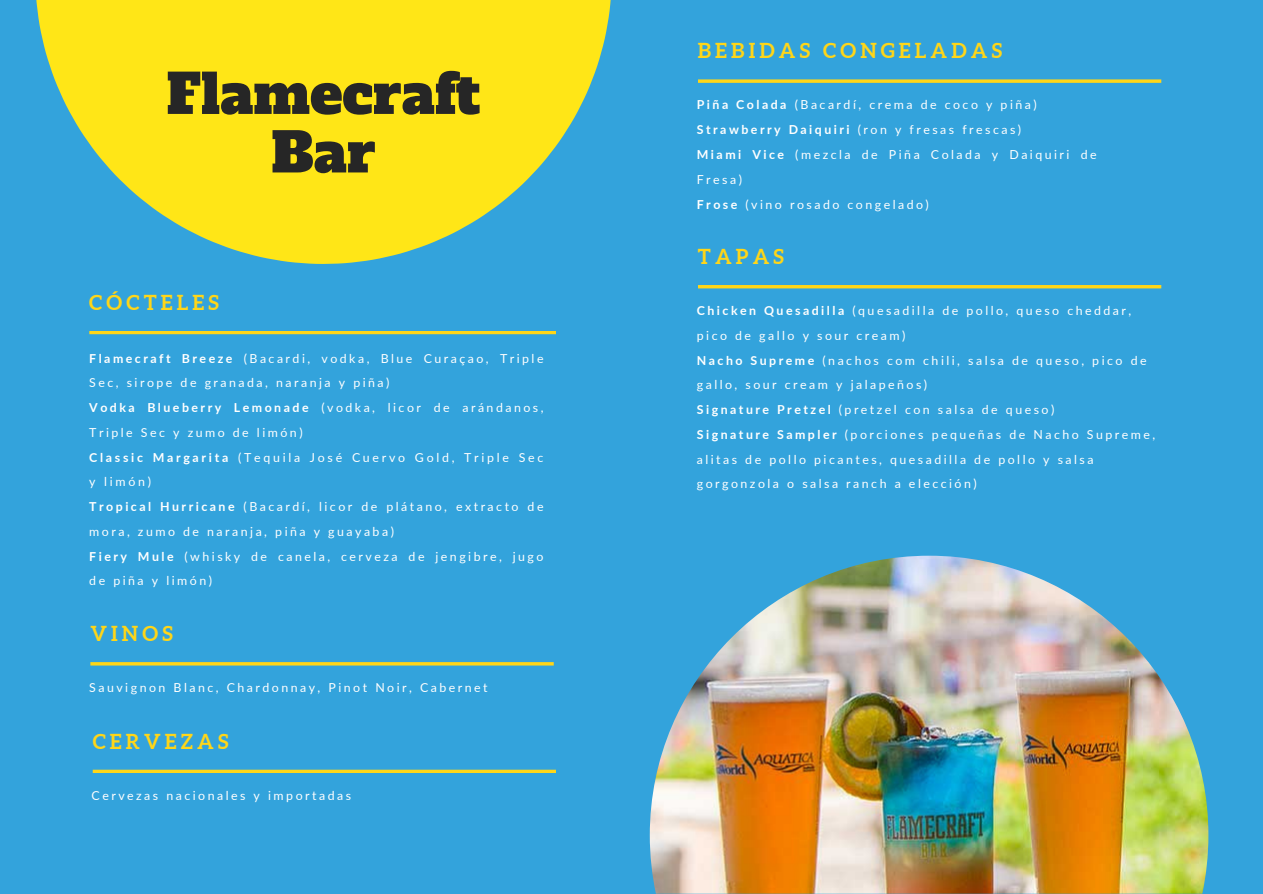
<style>
.page{position:relative;width:1263px;height:894px;background:#fff}
.page>*{position:absolute;margin:0;border:0;box-sizing:border-box;transform-origin:0 0}
.t1{font:54.3px/58.5px "Alfa Slab One";color:#262626;text-align:center}
.t2{font:700 20.55px "Aleo";letter-spacing:.2em;color:#ffd618}
.t3{font:12.3px/24.8px "Lato";letter-spacing:.2em;color:#fff}
.t4{font:12.3px/24.8px "Lato";letter-spacing:.22em;color:#fff}
.s1{font-weight:700}
</style>
<div class="page">
<div style="left:0;top:0;width:1263px;height:893px;background:#33a3dc"></div>
<svg style="left:36px;top:0;width:575px;height:264px;fill:#ffe617"></svg>
<svg style="left:89px;top:331px;width:467px;height:3px"></svg>
<img style="left:650px;top:555px;width:558px;height:338px">
<svg style="left:90px;top:662px;width:464px;height:3px"></svg>
<svg style="left:93px;top:769px;width:463px;height:3px"></svg>
<svg style="left:698px;top:79px;width:463px;height:4px;background:#e2ce33"></svg>
<svg style="left:698px;top:285px;width:463px;height:3px"></svg>
<h2 class="t1" style="left:167px;top:65px;width:315px">Flamecraft<br>Bar</h2>
<p class="t2" style="left:89px;top:291px;width:131px">CÓCTELES</p>
<p class="t3" style="left:89px;top:345px;width:456px"><span class="s1">Flamecraft Breeze</span> (Bacardi, vodka, Blue Curaçao, Triple<br>Sec, sirope de granada, naranja y piña)</p>
<p class="t3" style="left:89px;top:395px;width:456px"><span class="s1">Vodka Blueberry Lemonade</span> (vodka, licor de arándanos,<br>Triple Sec y zumo de limón)</p>
<p class="t4" style="left:89px;top:444px;width:456px"><span class="s1">Classic Margarita</span> (Tequila José Cuervo Gold, Triple Sec y limón)</p>
<p class="t3" style="left:89px;top:494px;width:456px"><span class="s1">Tropical Hurricane</span> (Bacardí, licor de plátano, extracto de mora, zumo de naranja, piña y guayaba)</p>
<h2 class="t3" style="left:89px;top:543px;width:456px"><span class="s1">Fiery Mule</span> (whisky de canela, cerveza de jengibre, jugo de piña y limón)</h2>
<p class="t2" style="left:90px;top:621px;width:84px">VINOS</p>
<p class="t3" style="left:89px;top:675px;width:400px">Sauvignon Blanc, Chardonnay, Pinot Noir, Cabernet</p>
<p class="t2" style="left:93px;top:729px;width:137px">CERVEZAS</p>
<h2 class="t3" style="left:92px;top:782px;width:261px">Cervezas nacionales y importadas</h2>
<p class="t2" style="left:698px;top:39px;width:306px">BEBIDAS CONGELADAS</p>
<p class="t3" style="left:697px;top:92px;width:341px"><span class="s1">Piña Colada</span> (Bacardí, crema de coco y piña)</p>
<h2 class="t3" style="left:697px;top:117px;width:326px"><span class="s1">Strawberry Daiquiri</span> (ron y fresas frescas)</h2>
<p class="t3" style="left:697px;top:142px;width:401px"><span class="s1">Miami Vice</span> (mezcla de Piña Colada y Daiquiri de<br>Fresa)</p>
<h2 class="t3" style="left:697px;top:191px;width:234px"><span class="s1">Frose</span> (vino rosado congelado)</h2>
<p class="t2" style="left:698px;top:244px;width:88px">TAPAS</p>
<p class="t3" style="left:697px;top:298px;width:436px"><span class="s1">Chicken Quesadilla</span> (quesadilla de pollo, queso cheddar, pico de gallo y sour cream)</p>
<p class="t3" style="left:697px;top:347px;width:451px"><span class="s1">Nacho Supreme</span> (nachos com chili, salsa de queso, pico de gallo, sour cream y jalapeños)</p>
<p class="t3" style="left:697px;top:397px;width:359px"><span class="s1">Signature Pretzel</span> (pretzel con salsa de queso)</p>
<p class="t3" style="left:697px;top:421px;width:460px"><span class="s1">Signature Sampler</span> (porciones pequeñas de Nacho Supreme, alitas de pollo picantes, quesadilla de pollo y salsa gorgonzola o salsa ranch a elección)</p>
</div>
